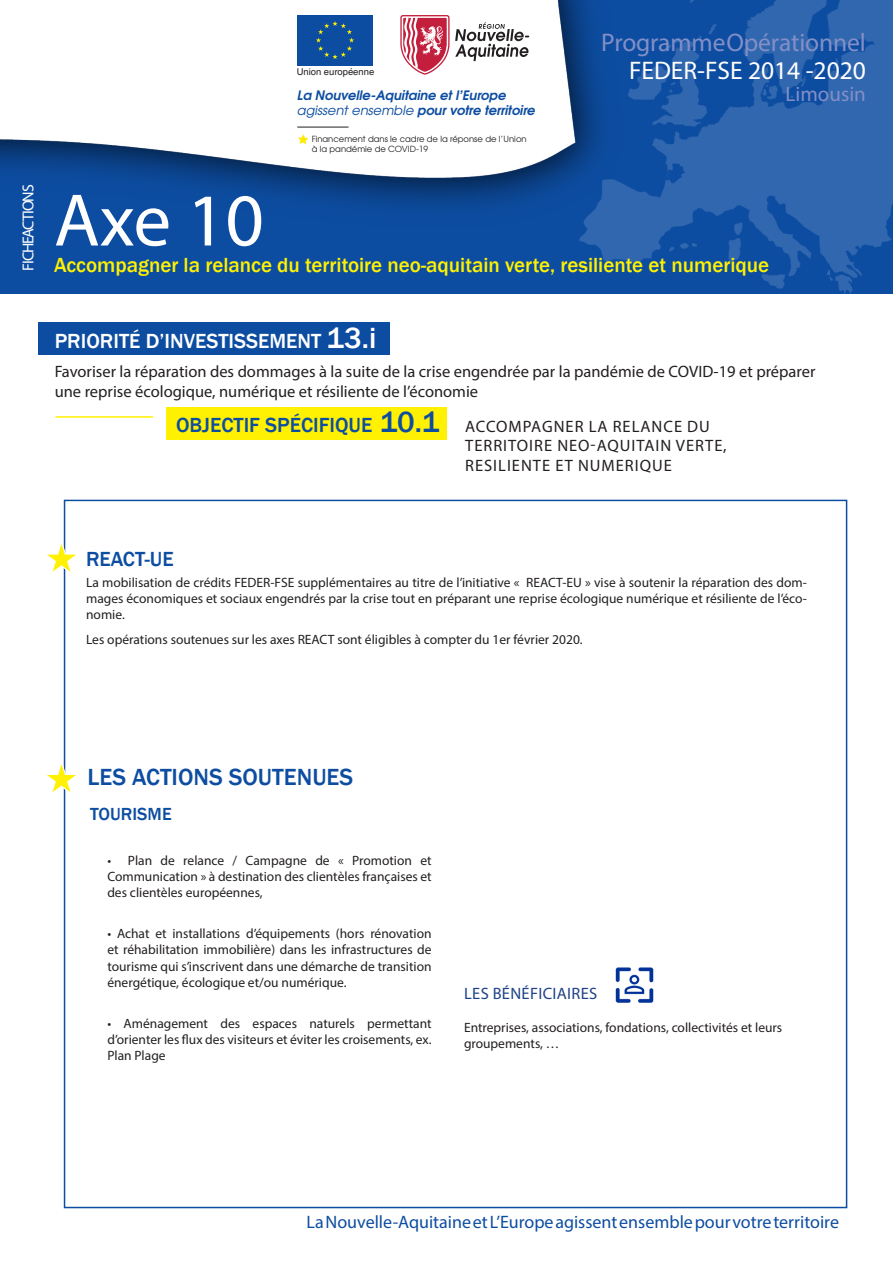
<style>
.page{position:relative;width:893px;height:1263px;background:#fff}
.page>*{position:absolute;margin:0;border:0;box-sizing:border-box;transform-origin:0 0}
.t1{font:75px "Myriad Pro";color:#fff}
.t2{font:25.5px "Myriad Pro";letter-spacing:-.005em;color:#838fc7}
.t3{font:25.5px "Myriad Pro";color:#fff}
.t4{font:500 24px "Franklin Gothic";color:#0d4da1}
.t5{font:500 21px "Franklin Gothic";color:#fff101}
.t6{font:500 21px "Franklin Gothic";color:#fff}
.t7{font:500 21px "Franklin Gothic";color:#0d4da1}
.t8{font:21px "Myriad Pro";color:#838fc7}
.t9{font:18px "Myriad Pro";color:#0d4da1}
.t10{font:500 18px "Franklin Gothic";color:#0d4da1}
.t11{font:16.5px/19.8px "Myriad Pro";color:#231f20}
.t12{font:16.5px/19.8px "Myriad Pro";letter-spacing:.06em;color:#231f20}
.t13{font:16.5px "Myriad Pro";letter-spacing:.02em;color:#1f4287}
.t14{font:15.9px "Myriad Pro";letter-spacing:-.07em;color:#fff}
.t15{font:13.5px/16.2px "Myriad Pro";color:#231f20;text-align:justify}
.t16{font:italic 700 13.05px/15.6px "Te X Gyre Adventor";color:#0d4da1}
.t17{font:9.45px "Helvetica";color:#231f20}
.t18{font:8.4px/10.1px "Te X Gyre Adventor";color:#231f20}
.s1{font-weight:400}
.s2{font-size:30px}
.s3{font-family:"Franklin Gothic";font-weight:500;font-size:21px;color:#0d4da1}
.s4{font-family:"Franklin Gothic";font-weight:500;font-size:30px;color:#0d4da1}
</style>
<div class="page">
<div style="left:0;top:0;width:893px;height:293px;background:#0d4da1"></div>
<svg style="left:596px;top:0;width:297px;height:278px;fill:#3167af"></svg>
<svg style="left:690px;top:0;width:4px;height:3px"></svg>
<svg style="left:628px;top:24px;width:223px;height:265px"></svg>
<img style="left:827px;top:270px;width:26px;height:24px">
<img style="left:0;top:0;width:673px;height:245px">
<div style="left:38px;top:322px;width:352px;height:32px;background:#0d4da1"></div>
<div style="left:166px;top:407px;width:280px;height:33px;background:#fff101"></div>
<hr style="left:55px;top:416px;width:98px;height:2px;background:#fff101">
<svg style="left:47px;top:538px;width:29px;height:38px"></svg>
<div style="left:296px;top:14px;width:78px;height:53px;background:#fff"></div>
<div style="left:297px;top:15px;width:76px;height:51px;background:#0d4da1"></div>
<svg style="left:316px;top:21px;width:38px;height:38px"></svg>
<svg style="left:400px;top:15px;width:129px;height:60px;background:#dbb7be"></svg>
<hr style="left:297px;top:127px;width:51px;height:1px;background:#231f20">
<svg style="left:298px;top:134px;width:10px;height:10px"></svg>
<svg style="left:47px;top:758px;width:29px;height:39px"></svg>
<img style="left:615px;top:967px;width:39px;height:36px">
<p class="t14" style="left:18px;top:271px;width:88px;rotate:-90deg">FICHE ACTIONS</p>
<p class="t17" style="left:297px;top:66px;width:79px">Union européenne</p>
<p class="t16" style="left:297px;top:86px;width:239px">La Nouvelle-Aquitaine et l’Europe <span class="s1">agissent ensemble</span> pour votre territoire</p>
<p class="t18" style="left:312px;top:133px;width:216px">Financement dans le cadre de la réponse de l’Union à la pandémie de COVID-19</p>
<p class="t2" style="left:601px;top:26px;width:266px">Programme Opérationnel</p>
<p class="t3" style="left:629px;top:55px;width:238px">FEDER-FSE 2014 -2020</p>
<p class="t8" style="left:786px;top:81px;width:82px">Limousin</p>
<p class="t1" style="left:54px;top:174px;width:211px">Axe 10</p>
<p class="t5" style="left:54px;top:252px;width:717px">Accompagner la relance du territoire neo-aquitain verte, resiliente et numerique</p>
<p class="t6" style="left:55px;top:328px;width:323px">PRIORITÉ D’INVESTISSEMENT <span class="s2">13.i</span></p>
<p class="t11" style="left:55px;top:361px;width:762px">Favoriser la réparation des dommages à la suite de la crise engendrée par la pandémie de COVID-19 et préparer une reprise écologique, numérique et résiliente de l’économie</p>
<p class="t12" style="left:465px;top:416px;width:263px;text-indent:-289px"><span class="s3">OBJECTIF SPÉCIFIQUE</span> <span class="s4">10.1</span> ACCOMPAGNER LA RELANCE DU<br>TERRITOIRE NEO-AQUITAIN VERTE,<br>RESILIENTE ET NUMERIQUE</p>
<p class="t7" style="left:86px;top:546px;width:89px">REACT-UE</p>
<p class="t15" style="left:86px;top:574px;width:722px">La mobilisation de crédits FEDER-FSE supplémentaires au titre de l’initiative « REACT-EU » vise à soutenir la réparation des dom&shy;mages économiques et sociaux engendrés par la crise tout en préparant une reprise écologique numérique et résiliente de l’éco&shy;nomie.</p>
<p class="t15" style="left:86px;top:631px;width:498px">Les opérations soutenues sur les axes REACT sont éligibles à compter du 1er février 2020.</p>
<p class="t4" style="left:88px;top:762px;width:267px">LES ACTIONS SOUTENUES</p>
<p class="t10" style="left:90px;top:802px;width:83px">TOURISME</p>
<p class="t15" style="left:107px;top:852px;width:326px">• Plan de relance / Campagne de « Promotion et Communication » à destination des clientèles françaises et des clientèles européennes,</p>
<p class="t15" style="left:107px;top:925px;width:326px">• Achat et installations d’équipements (hors rénovation et réhabilitation immobilière) dans les infrastructures de tourisme qui s’inscrivent dans une démarche de transition énergétique, écologique et/ou numérique.</p>
<p class="t15" style="left:107px;top:1015px;width:326px">• Aménagement des espaces naturels permettant d’orienter les flux des visiteurs et éviter les croisements, ex.<br>Plan Plage</p>
<p class="t13" style="left:464px;top:983px;width:135px">LES BÉNÉFICIAIRES</p>
<p class="t15" style="left:464px;top:1019px;width:320px">Entreprises, associations, fondations, collectivités et leurs groupements, …</p>
<p class="t9" style="left:307px;top:1211px;width:534px">La Nouvelle-Aquitaine et L’Europe agissent ensemble pour votre territoire</p>
</div>
